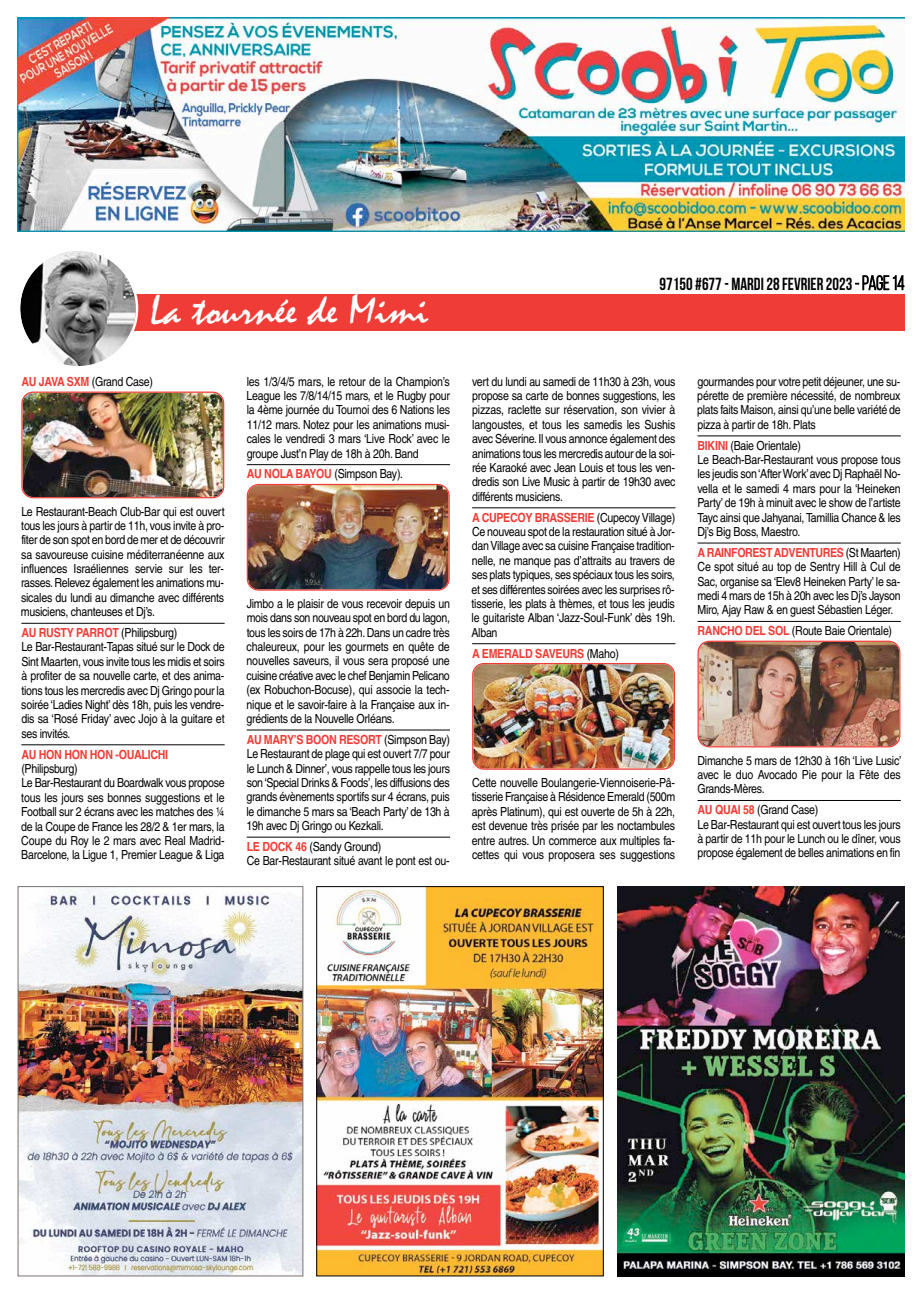
<style>
.page{position:relative;width:922px;height:1294px;background:#fff}
.page>*{position:absolute;margin:0;border:0;box-sizing:border-box;transform-origin:0 0}
.t1{font:42.25px "Mistral";color:#fff;scale:1.07 1}
.t2{font:700 17.5px "Bebas Neue";color:#000;scale:.95 1}
.t3{font:12.5px/14.4px "Helvetica";letter-spacing:-.025em;color:#000;text-align:justify;scale:.85 1}
.t4{font:700 12.5px "Helvetica";letter-spacing:-.025em;color:#f03c36;scale:.85 1}
.s1{font-weight:700;color:#f03c36}
.s2{font-weight:400}
.s3{font-weight:400;font-size:20px}
.s4{font-weight:400;color:#000}
</style>
<div class="page">
<img style="left:318px;top:888px;width:283px;height:386px">
<div style="left:316px;top:886px;width:287px;height:390px;border:1px solid #000"></div>
<img style="left:617px;top:886px;width:287px;height:390px">
<img style="left:18px;top:18px;width:885px;height:213px">
<hr style="left:21px;top:623px;width:203px;height:1px;background:#000">
<hr style="left:21px;top:744px;width:203px;height:1px;background:#000">
<hr style="left:247px;top:464px;width:203px;height:1px;background:#000">
<hr style="left:247px;top:729px;width:203px;height:1px;background:#000">
<hr style="left:247px;top:836px;width:203px;height:1px;background:#000">
<hr style="left:472px;top:507px;width:203px;height:1px;background:#000">
<hr style="left:472px;top:643px;width:203px;height:1px;background:#000">
<hr style="left:697px;top:435px;width:203px;height:1px;background:#000">
<hr style="left:697px;top:542px;width:203px;height:1px;background:#000">
<hr style="left:697px;top:621px;width:203px;height:1px;background:#000">
<hr style="left:697px;top:800px;width:203px;height:1px;background:#000">
<img style="left:21px;top:391px;width:203px;height:107px">
<img style="left:247px;top:484px;width:202px;height:106px">
<img style="left:472px;top:663px;width:203px;height:106px">
<img style="left:697px;top:640px;width:203px;height:107px">
<div style="left:96px;top:294px;width:808px;height:37px;background:#f03c36"></div>
<svg style="left:20px;top:251px;width:118px;height:115px"></svg>
<svg style="left:855px;top:275px;width:49px;height:15px"></svg>
<img style="left:20px;top:888px;width:281px;height:386px">
<div style="left:18px;top:886px;width:285px;height:390px;border:1px solid #78726f"></div>
<h1 class="t1" style="left:150px;top:287px;width:262px">La tournée de Mimi</h1>
<p class="t3" style="left:21px;top:374px;width:156px"><span class="s1">AU JAVA SXM</span> (Grand Case)</p>
<p class="t3" style="left:21px;top:504px;width:241px">Le Restaurant-Beach Club-Bar qui est ouvert tous les jours à partir de 11h, vous invite à pro&shy;fiter de son spot en bord de mer et de découvrir sa savoureuse cuisine méditerranéenne aux influences Israéliennes servie sur les ter&shy;rasses.Relevez également les animations mu&shy;sicales du lundi au dimanche avec différents musiciens, chanteuses et Dj’s.</p>
<p class="t3" style="left:21px;top:625px;width:241px;text-align:left"><span class="s1">AU RUSTY PARROT</span> (Philipsburg)<br>Le Bar-Restaurant-Tapas situé sur le Dock de Sint Maarten, vous invite tous les midis et soirs à profiter de sa nouvelle carte, et des anima&shy;tions tous les mercredis avec Dj Gringo pour la soirée ‘Ladies Night’ dès 18h, puis les vendre&shy;dis sa ‘Rosé Friday’ avec Jojo à la guitare et ses invités.</p>
<p class="t4" style="left:21px;top:744px;width:174px">AU HON HON HON -OUALICHI</p>
<p class="t3" style="left:21px;top:761px;width:241px;text-align:left">(Philipsburg)<br>Le Bar-Restaurant du Boardwalk vous propose tous les jours ses bonnes suggestions et le Football sur 2 écrans avec les matches des ¼ de la Coupe de France les 28/2 &amp; 1er mars, la Coupe du Roy le 2 mars avec Real Madrid-Barcelone, la Ligue 1, Premier League &amp; Liga</p>
<p class="t3" style="left:246px;top:374px;width:241px">les 1/3/4/5 mars, le retour de la Champion’s League les 7/8/14/15 mars, et le Rugby pour la 4ème journée du Tournoi des 6 Nations les 11/12 mars. Notez pour les animations musi&shy;cales le vendredi 3 mars ‘Live Rock’ avec le groupe Just’n Play de 18h à 20h. Band</p>
<p class="t3" style="left:247px;top:467px;width:185px"><span class="s1">AU NOLA BAYOU</span> (Simpson Bay).</p>
<p class="t3" style="left:246px;top:596px;width:241px">Jimbo a le plaisir de vous recevoir depuis un mois dans son nouveau spot en bord du lagon, tous les soirs de 17h à 22h.Dans un cadre très chaleureux, pour les gourmets en quête de nouvelles saveurs, il vous sera proposé une cuisine créative avec le chef Benjamin Pelicano (ex Robuchon-Bocuse), qui associe la tech&shy;nique et le savoir-faire à la Française aux in&shy;grédients de la Nouvelle Orléans.</p>
<p class="t3" style="left:246px;top:732px;width:241px"><span class="s1">AU MARY’S BOON RESORT</span> (Simpson Bay)<br>Le Restaurant de plage qui est ouvert 7/7 pour le Lunch &amp; Dinner’, vous rappelle tous les jours son‘Special Drinks &amp; Foods’, les diffusions des grands évènements sportifs sur 4 écrans, puis le dimanche 5 mars sa ‘Beach Party’ de 13h à 19h avec Dj Gringo ou Kezkali.</p>
<p class="t3" style="left:247px;top:839px;width:240px"><span class="s1">LE DOCK 46</span> (Sandy Ground)<br>Ce Bar-Restaurant situé avant le pont est ou-</p>
<h2 class="t2" style="left:659px;top:274px;width:259px">97150 #677 - MARDI 28 FEVRIER 2023 <span class="s2">-</span> <span class="s3">page14</span></h2>
<p class="t3" style="left:472px;top:374px;width:241px">vert du lundi au samedi de 11h30 à 23h, vous propose sa carte de bonnes suggestions, les pizzas, raclette sur réservation, son vivier à langoustes, et tous les samedis les Sushis avec Séverine.Il vous annonce également des animations tous les mercredis autour de la soi&shy;rée Karaoké avec Jean Louis et tous les ven&shy;dredis son Live Music à partir de 19h30 avec différents musiciens.</p>
<p class="t3" style="left:471px;top:510px;width:241px"><span class="s1">A CUPECOY BRASSERIE</span> (Cupecoy Village)<br>Ce nouveau spot de la restauration situé à Jor&shy;dan Village avec sa cuisine Française tradition&shy;nelle, ne manque pas d’attraits au travers de ses plats typiques, ses spéciaux tous les soirs, et ses différentes soirées avec les surprises rô&shy;tisserie, les plats à thèmes, et tous les jeudis le guitariste Alban ‘Jazz-Soul-Funk’ dès 19h.<br>Alban</p>
<p class="t4" style="left:472px;top:643px;width:174px">A EMERALD SAVEURS <span class="s4">(Maho)</span></p>
<p class="t3" style="left:697px;top:374px;width:241px">gourmandes pour votre petit déjeuner, une su&shy;pérette de première nécessité, de nombreux plats faits Maison, ainsi qu’une belle variété de pizza à partir de 18h. Plats</p>
<p class="t3" style="left:697px;top:438px;width:241px;text-align:left"><span class="s1">BIKINI</span> (Baie Orientale)<br>Le Beach-Bar-Restaurant vous propose tous les jeudis son‘After Work’avec Dj Raphaël No&shy;vella et le samedi 4 mars pour la ‘Heineken Party’ de 19h à minuit avec le show de l’artiste Tayc ainsi que Jahyanai, Tamillia Chance &amp; les Dj’s Big Boss, Maestro.</p>
<p class="t3" style="left:697px;top:545px;width:241px"><span class="s1">A RAINFOREST ADVENTURES</span> (St Maarten)<br>Ce spot situé au top de Sentry Hill à Cul de Sac, organise sa ‘Elev8 Heineken Party’ le sa&shy;medi 4 mars de 15h à 20h avec les Dj’s Jayson Miro, Ajay Raw &amp; en guest Sébastien Léger.</p>
<p class="t3" style="left:697px;top:623px;width:230px"><span class="s1">RANCHO DEL SOL</span> (Route Baie Orientale)</p>
<p class="t3" style="left:472px;top:775px;width:241px">Cette nouvelle Boulangerie-Viennoiserie-Pâ&shy;tisserie Française à Résidence Emerald (500m après Platinum), qui est ouverte de 5h à 22h, est devenue très prisée par les noctambules entre autres. Un commerce aux multiples fa&shy;cettes qui vous proposera ses suggestions</p>
<p class="t3" style="left:697px;top:753px;width:241px">Dimanche 5 mars de 12h30 à 16h ‘Live Lusic’ avec le duo Avocado Pie pour la Fête des Grands-Mères.</p>
<p class="t3" style="left:697px;top:802px;width:241px;text-align:left"><span class="s1">AU QUAI 58</span> (Grand Case)<br>Le Bar-Restaurant qui est ouvert tous les jours à partir de 11h pour le Lunch ou le dîner, vous propose également de belles animations en fin</p>
</div>
